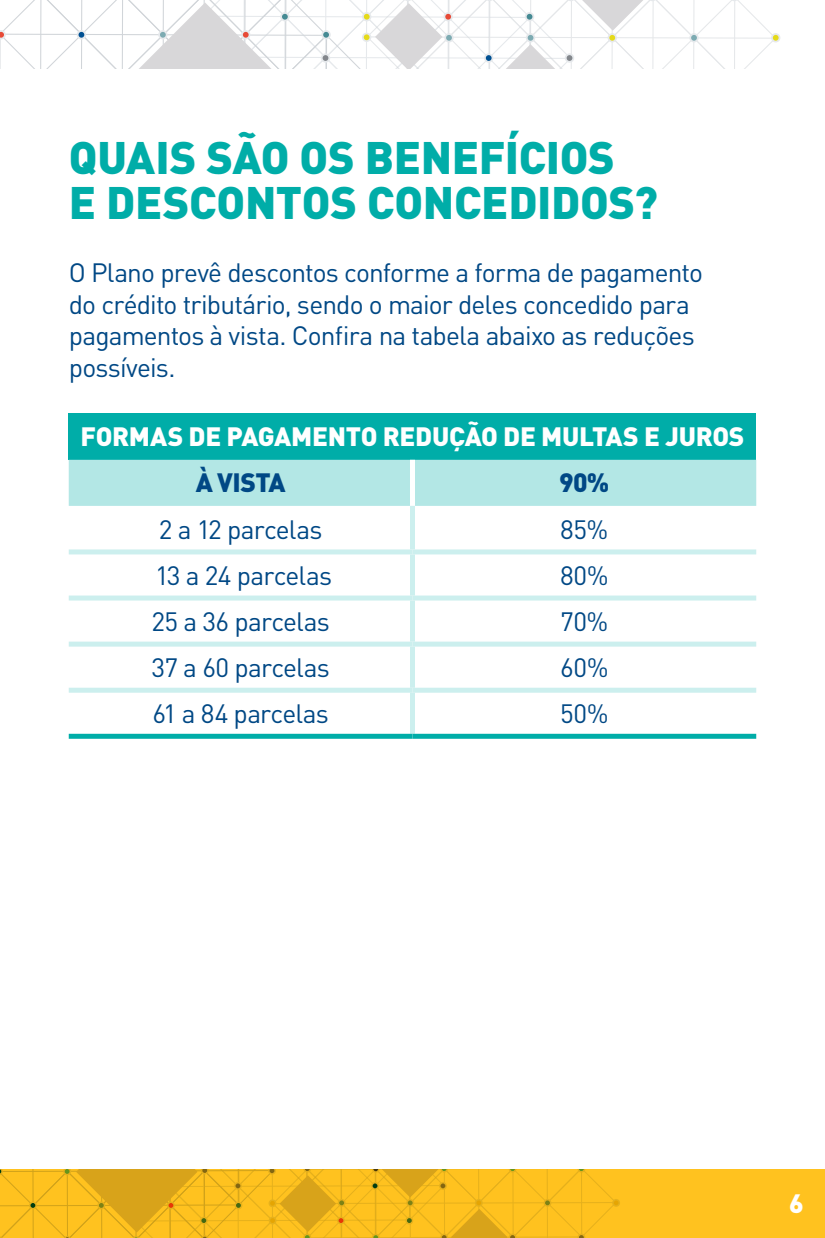
<style>
.page{position:relative;width:825px;height:1238px;background:#fff}
.page>*{position:absolute;margin:0;border:0;box-sizing:border-box;transform-origin:0 0}
.t1{font:900 45px/45px "DIN";letter-spacing:-.01em;color:#00ada8}
.t2{font:26.25px/31.5px "DIN Pro";letter-spacing:-.03em;color:#004885}
.t3{font:900 26.25px "DIN";letter-spacing:-.01em;color:#fff}
.t4{font:900 26.25px "DIN";letter-spacing:-.025em;color:#004885}
</style>
<div class="page">
<div style="left:69px;top:414px;width:687px;height:46px;background:#00ada8"></div>
<div style="left:69px;top:460px;width:687px;height:46px;background:#b3e7e5"></div>
<div style="left:410px;top:506px;width:5px;height:43px;background:#ccefee"></div>
<div style="left:69px;top:549px;width:343px;height:5px;background:#ccefee"></div>
<div style="left:412px;top:549px;width:344px;height:5px;background:#ccefee"></div>
<div style="left:410px;top:554px;width:5px;height:41px;background:#ccefee"></div>
<div style="left:69px;top:595px;width:343px;height:5px;background:#ccefee"></div>
<div style="left:412px;top:595px;width:344px;height:5px;background:#ccefee"></div>
<div style="left:410px;top:600px;width:5px;height:41px;background:#ccefee"></div>
<div style="left:69px;top:641px;width:343px;height:5px;background:#ccefee"></div>
<div style="left:412px;top:641px;width:344px;height:5px;background:#ccefee"></div>
<div style="left:410px;top:646px;width:5px;height:41px;background:#ccefee"></div>
<div style="left:69px;top:687px;width:343px;height:5px;background:#ccefee"></div>
<div style="left:412px;top:687px;width:344px;height:5px;background:#ccefee"></div>
<div style="left:410px;top:692px;width:5px;height:41px;background:#ccefee"></div>
<div style="left:410px;top:460px;width:5px;height:46px;background:#fff"></div>
<div style="left:69px;top:733px;width:343px;height:5px;background:#00ada8"></div>
<div style="left:412px;top:733px;width:344px;height:5px;background:#00ada8"></div>
<div style="left:0;top:1169px;width:825px;height:69px;background:#ffc21f"></div>
<div style="left:771px;top:33px;width:9px;height:9px;background:#e6e9ec;border-radius:50%"></div>
<svg style="left:0;top:0;width:779px;height:69px"></svg>
<svg style="left:0;top:1169px;width:619px;height:69px"></svg>
<h1 class="t1" style="left:69px;top:133px;width:591px">QUAIS SÃO OS BENEFÍCIOS<br>E DESCONTOS CONCEDIDOS?</h1>
<p class="t2" style="left:69px;top:256px;width:636px">O Plano prevê descontos conforme a forma de pagamento do crédito tributário, sendo o maior deles concedido para pagamentos à vista. Confira na tabela abaixo as reduções possíveis.</p>
<p class="t3" style="left:81px;top:419px;width:665px">FORMAS DE PAGAMENTO REDUÇÃO DE MULTAS E JUROS</p>
<p class="t4" style="left:196px;top:465px;width:91px">À VISTA</p>
<p class="t4" style="left:559px;top:465px;width:52px">90%</p>
<p class="t2" style="left:159px;top:512px;width:165px">2 a 12 parcelas</p>
<p class="t2" style="left:560px;top:512px;width:50px">85%</p>
<p class="t2" style="left:155px;top:559px;width:179px">13 a 24 parcelas</p>
<p class="t2" style="left:560px;top:559px;width:50px">80%</p>
<p class="t2" style="left:151px;top:605px;width:180px">25 a 36 parcelas</p>
<p class="t2" style="left:560px;top:605px;width:50px">70%</p>
<p class="t2" style="left:151px;top:651px;width:180px">37 a 60 parcelas</p>
<p class="t2" style="left:560px;top:651px;width:50px">60%</p>
<p class="t2" style="left:152px;top:697px;width:178px">61 a 84 parcelas</p>
<p class="t2" style="left:560px;top:697px;width:50px">50%</p>
<p class="t3" style="left:789px;top:1185px;width:16px">6</p>
</div>
